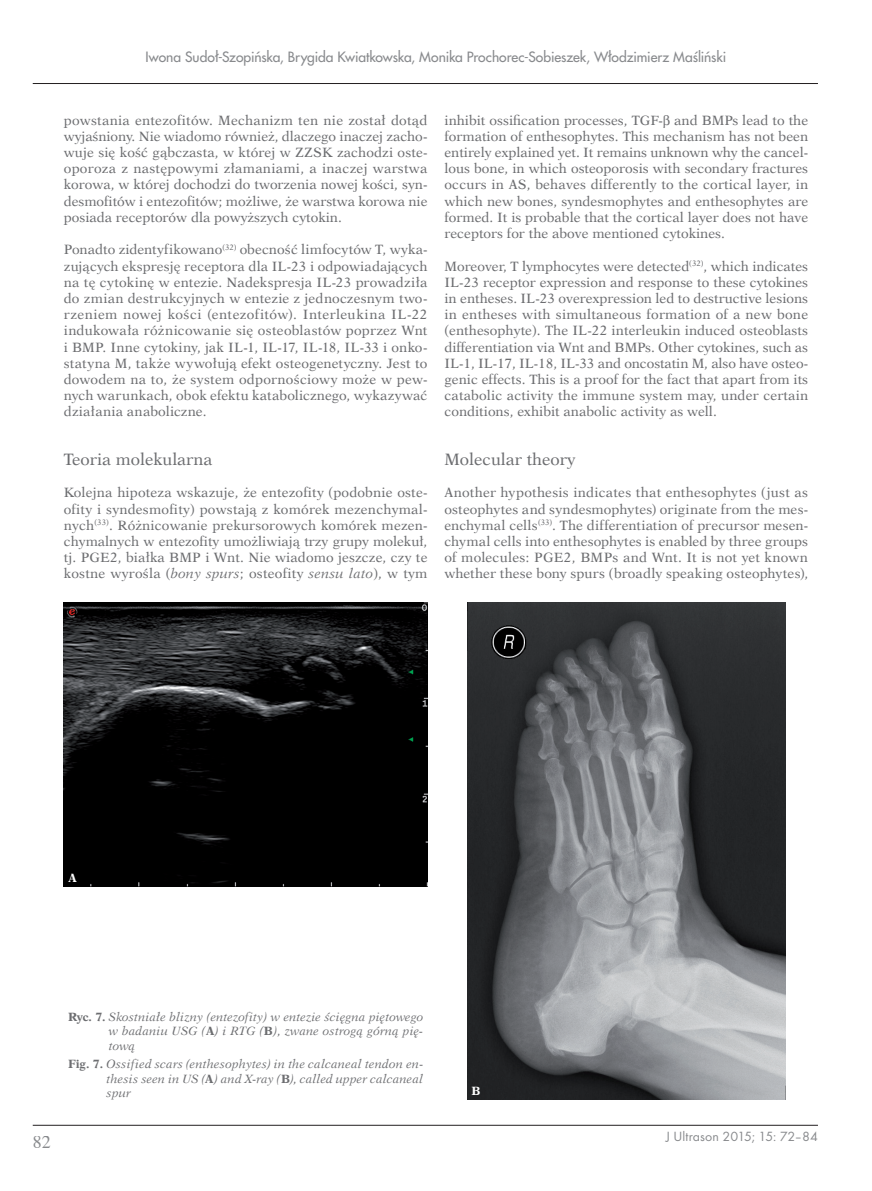
<style>
.page{position:relative;width:872px;height:1191px;background:#fff}
.page>*{position:absolute;margin:0;border:0;box-sizing:border-box;transform-origin:0 0}
.t1{font:18px "Times";color:#888a8d}
.t2{font:16.5px "Dutch 823 EU";color:#6c6d70}
.t3{font:13.8px "Futura Regular PL";letter-spacing:-.01em;color:#888a8d}
.t4{font:13.8px "Pfutura";letter-spacing:.005em;color:#888a8d}
.t5{font:13.5px/16.2px "Dutch 823 EU";color:#6c6d70;text-align:justify}
.t6{font:italic 12px/14.4px "Dutch 823 EU";letter-spacing:.01em;color:#6c6d70;text-align:justify}
.t7{font:700 12px "Dutch 823 EU";color:#fff}
.s1{font-style:italic}
.s2{font-weight:700;font-style:normal}
</style>
<div class="page">
<hr style="left:33px;top:1125px;width:785px;height:1px;background:#231f20">
<hr style="left:33px;top:83px;width:785px;height:1px;background:#231f20">
<img style="left:64px;top:602px;width:363px;height:284px">
<img style="left:467px;top:602px;width:318px;height:497px">
<p class="t3" style="left:146px;top:50px;width:582px">Iwona Sudoł-Szopiƒska, Brygida Kwiatkowska, Monika Prochorec-Sobieszek, Włodzimierz MaÊliƒski</p>
<p class="t5" style="left:64px;top:112px;width:365px">powstania entezofitów. Mechanizm ten nie został dotąd wyjaśniony. Nie wiadomo również, dlaczego inaczej zacho&shy;wuje się kość gąbczasta, w której w ZZSK zachodzi oste&shy;oporoza z następowymi złamaniami, a inaczej warstwa korowa, w której dochodzi do tworzenia nowej kości, syn&shy;desmofitów i entezofitów; możliwe, że warstwa korowa nie posiada receptorów dla powyższych cytokin.</p>
<p class="t5" style="left:64px;top:241px;width:365px">Ponadto zidentyfikowano<sup>(32)</sup> obecność limfocytów T, wyka&shy;zujących ekspresję receptora dla IL-23 i odpowiadających na tę cytokinę w entezie. Nadekspresja IL-23 prowadziła do zmian destrukcyjnych w entezie z jednoczesnym two&shy;rzeniem nowej kości (entezofitów). Interleukina IL-22 indukowała różnicowanie się osteoblastów poprzez Wnt i BMP. Inne cytokiny, jak IL-1, IL-17, IL-18, IL-33 i onko&shy;statyna M, także wywołują efekt osteogenetyczny. Jest to dowodem na to, że system odpornościowy może w pew&shy;nych warunkach, obok efektu katabolicznego, wykazywać działania anaboliczne.</p>
<p class="t2" style="left:64px;top:449px;width:150px">Teoria molekularna</p>
<p class="t5" style="left:64px;top:484px;width:365px">Kolejna hipoteza wskazuje, że entezofity (podobnie oste&shy;ofity i syndesmofity) powstają z komórek mezenchymal&shy;nych<sup>(33)</sup>. Różnicowanie prekursorowych komórek mezen&shy;chymalnych w entezofity umożliwiają trzy grupy molekuł, tj. PGE2, białka BMP i Wnt. Nie wiadomo jeszcze, czy te kostne wyrośla (<span class="s1">bony spurs</span>; osteofity <span class="s1">sensu lato</span>), w tym</p>
<p class="t5" style="left:444px;top:112px;width:365px">inhibit ossification processes, TGF- and BMPs lead to the formation of enthesophytes. This mechanism has not been entirely explained yet. It remains unknown why the cancel&shy;lous bone, in which osteoporosis with secondary fractures occurs in AS, behaves differently to the cortical layer, in which new bones, syndesmophytes and enthesophytes are formed. It is probable that the cortical layer does not have receptors for the above mentioned cytokines.</p>
<p class="t5" style="left:444px;top:257px;width:365px">Moreover, T lymphocytes were detected<sup>(32)</sup>, which indicates IL-23 receptor expression and response to these cytokines in entheses. IL-23 overexpression led to destructive lesions in entheses with simultaneous formation of a new bone (enthesophyte). The IL-22 interleukin induced osteoblasts differentiation via Wnt and BMPs. Other cytokines, such as IL-1, IL-17, IL-18, IL-33 and oncostatin M, also have osteo&shy;genic effects. This is a proof for the fact that apart from its catabolic activity the immune system may, under certain conditions, exhibit anabolic activity as well.</p>
<p class="t2" style="left:444px;top:449px;width:132px">Molecular theory</p>
<p class="t5" style="left:444px;top:484px;width:365px">Another hypothesis indicates that enthesophytes (just as osteophytes and syndesmophytes) originate from the mes&shy;enchymal cells<sup>(33)</sup>. The differentiation of precursor mesen&shy;chymal cells into enthesophytes is enabled by three groups of molecules: PGE2, BMPs and Wnt. It is not yet known whether these bony spurs (broadly speaking osteophytes),</p>
<p class="t7" style="left:68px;top:870px;width:10px">A</p>
<p class="t6" style="left:109px;top:1009px;width:316px;text-indent:-41px"><span class="s2">Ryc. 7.</span> Skostniałe blizny (entezofity) w entezie ścięgna piętowego w badaniu USG (<span class="s2">A</span>) i RTG (<span class="s2">B</span>), zwane ostrogą górną pię&shy;tową</p>
<p class="t6" style="left:106px;top:1056px;width:318px;text-indent:-38px"><span class="s2">Fig. 7.</span> Ossified scars (enthesophytes) in the calcaneal tendon en&shy;thesis seen in US (<span class="s2">A</span>) and X-ray (<span class="s2">B</span>), called upper calcaneal spur</p>
<p class="t7" style="left:471px;top:1083px;width:11px">B</p>
<h1 class="t1" style="left:33px;top:1134px;width:19px">82</h1>
<p class="t4" style="left:665px;top:1130px;width:154px">J Ultrason 2015; 15: 72–84</p>
</div>
